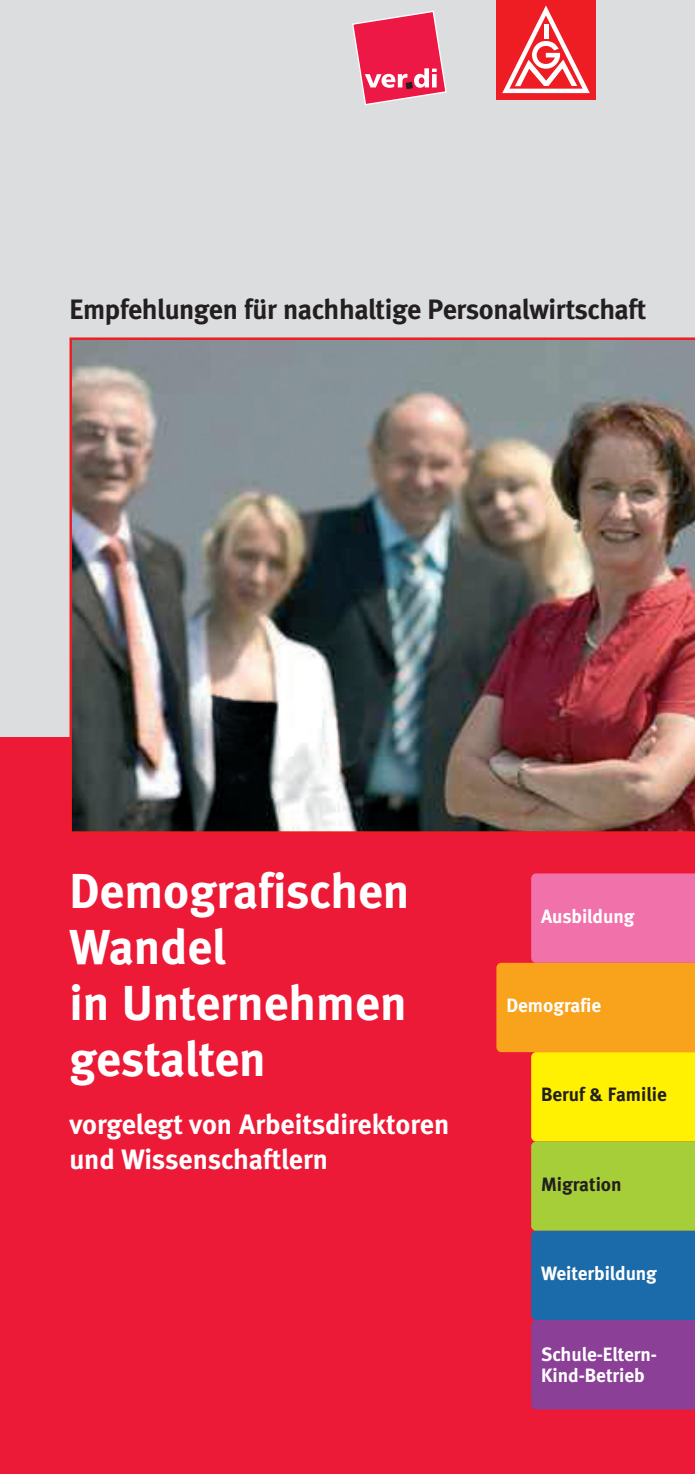
<style>
.page{position:relative;width:695px;height:1474px;background:#fff}
.page>*{position:absolute;margin:0;border:0;box-sizing:border-box;transform-origin:0 0}
.t1{font:700 49px/56px "Meta";color:#fff}
.t2{font:700 28px/35px "Meta";color:#fff}
.t3{font:700 28px "Meta";letter-spacing:-.01em;color:#231f20}
.t4{font:700 19.25px/21px "Meta";color:#fff}
.t5{font:700 19.25px "Meta";color:#231f20}
</style>
<div class="page">
<div style="left:0;top:0;width:694px;height:1473px;background:#dcdddf"></div>
<div style="left:0;top:737px;width:694px;height:736px;background:#ed1a37"></div>
<img style="left:69px;top:337px;width:625px;height:496px">
<div style="left:496px;top:0;width:99px;height:99px;background:#ee1d23"></div>
<svg style="left:502px;top:5px;width:87px;height:88px"></svg>
<svg style="left:352px;top:11px;width:94px;height:94px"></svg>
<svg style="left:496px;top:873px;width:198px;height:536px"></svg>
<h2 class="t3" style="left:69px;top:299px;width:578px">Empfehlungen für nachhaltige Personalwirtschaft</h2>
<h1 class="t1" style="left:69px;top:867px;width:341px">Demografischen<br>Wandel<br>in Unternehmen gestalten</h1>
<h2 class="t2" style="left:69px;top:1108px;width:381px">vorgelegt von Arbeitsdirektoren und Wissenschaftlern</h2>
<p class="t4" style="left:541px;top:907px;width:95px">Ausbildung</p>
<p class="t4" style="left:506px;top:996px;width:96px">Demografie</p>
<p class="t5" style="left:541px;top:1087px;width:127px">Beruf &amp; Familie</p>
<p class="t5" style="left:541px;top:1176px;width:82px">Migration</p>
<p class="t4" style="left:541px;top:1264px;width:117px">Weiterbildung</p>
<p class="t4" style="left:541px;top:1345px;width:117px">Schule-Eltern-<br>Kind-Betrieb</p>
</div>
